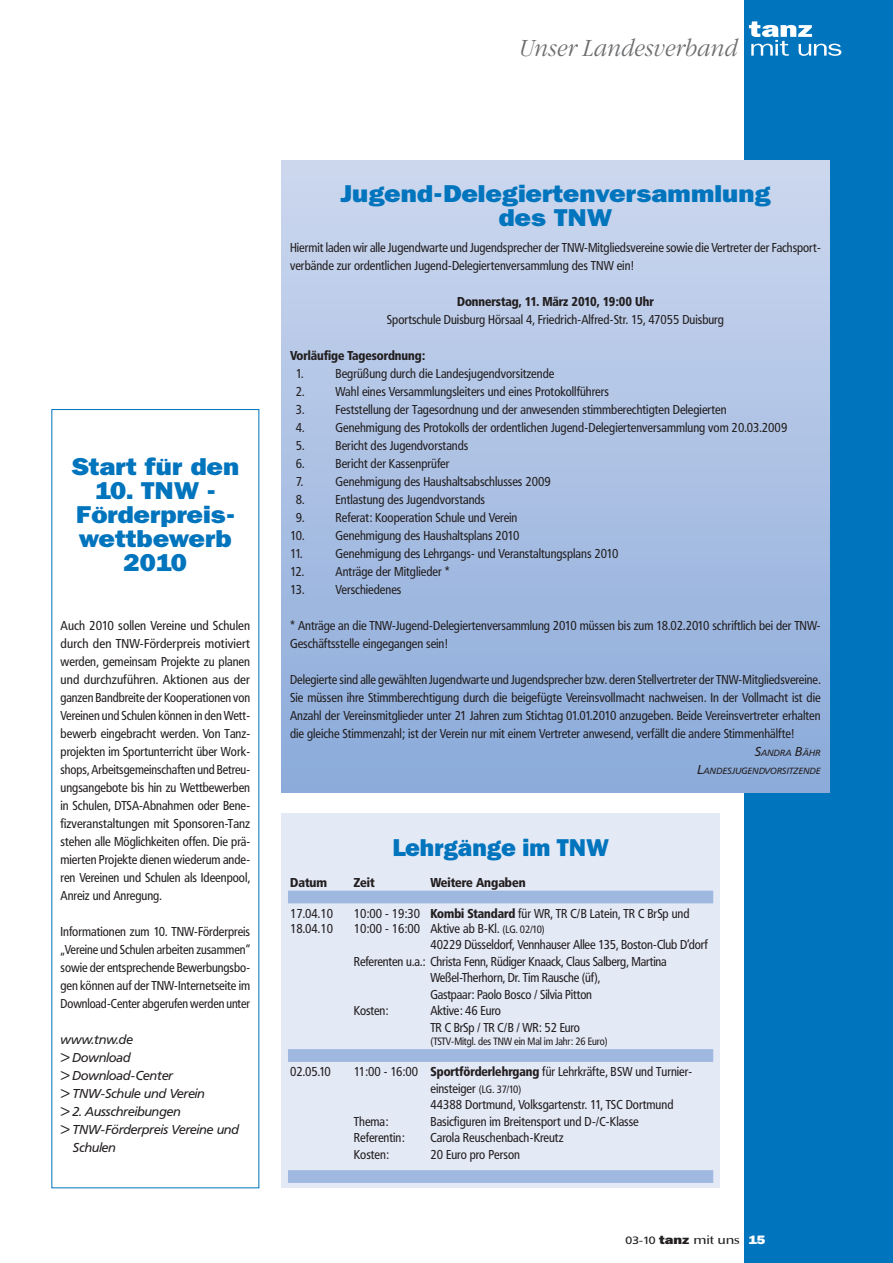
<style>
.page{position:relative;width:893px;height:1263px;background:#fff}
.page>*{position:absolute;margin:0;border:0;box-sizing:border-box;transform-origin:0 0}
.t1{font:800 24px/24px "Franklin ITCBQ";color:#0074bc;text-align:center;scale:1.12 1}
.t2{font:italic 300 24px "Garamond Itc T";color:#6d6e70;scale:.9 1}
.t3{font:800 24px "Franklin ITCBQ";color:#0074bc}
.t4{font:12.75px/18px "Frutiger Condensed BQ";color:#231f20;text-align:justify}
.t5{font:italic 12.75px "Frutiger BQ";color:#231f20}
.t6{font:900 12.75px "Frutiger Condensed BQ";color:#231f20;scale:.96 1}
.t7{font:900 12.75px "Frutiger Condensed BQ";color:#231f20}
.t8{font:500 12px "Optima BQ";letter-spacing:-.01em;color:#231f20;scale:1.2 1}
.t9{font:10.5px "Frutiger Condensed BQ";letter-spacing:-.01em;color:#231f20}
.t10{font:italic 8.85px/18px "Frutiger BQ";letter-spacing:.02em;color:#231f20;text-align:right}
.s1{font-size:12.75px}
.s2{font-weight:900}
.s3{font-size:10.5px}
.s4{font-family:"Frutiger BQ";font-weight:400;font-size:10.5px}
.s5{font-family:"Franklin ITCBQ";font-weight:800}
.s6{font-family:"Franklin ITCBQ";font-weight:800;color:#fff}
</style>
<div class="page">
<div style="left:744px;top:0;width:149px;height:1263px;background:#0074bc"></div>
<svg style="left:749px;top:21px;width:92px;height:35px"></svg>
<div style="left:282px;top:814px;width:437px;height:374px;background:#e4e9f6"></div>
<div style="left:288px;top:891px;width:425px;height:12px;background:#9fb8e0"></div>
<div style="left:288px;top:1049px;width:425px;height:13px;background:#9fb8e0"></div>
<div style="left:288px;top:1170px;width:425px;height:13px;background:#9fb8e0"></div>
<div style="left:282px;top:161px;width:547px;height:631px;background:linear-gradient(to bottom,#cdd7ee,#8baada)"></div>
<h1 class="t2" style="left:519px;top:38px;width:245px">Unser Landesverband</h1>
<h1 class="t1" style="left:71px;top:457px;width:151px">Start für den</h1>
<h1 class="t1" style="left:76px;top:481px;width:143px">10. TNW -<br>Förderpreis&shy;wettbewerb<br>2010</h1>
<p class="t4" style="left:61px;top:618px;width:191px">Auch 2010 sollen Vereine und Schulen durch den TNW-Förderpreis motiviert werden, gemeinsam Projekte zu planen und durchzuführen. Aktionen aus der ganzen Bandbreite der Kooperationen von Vereinen und Schulen können in den Wett&shy;bewerb eingebracht werden. Von Tanz&shy;projekten im Sportunterricht über Work&shy;shops, Arbeitsgemeinschaften und Betreu&shy;ungsangebote bis hin zu Wettbewerben in Schulen, DTSA-Abnahmen oder Bene&shy;fizveranstaltungen mit Sponsoren-Tanz stehen alle Möglichkeiten offen. Die prä&shy;mierten Projekte dienen wiederum ande&shy;ren Vereinen und Schulen als Ideenpool, Anreiz und Anregung.</p>
<p class="t4" style="left:61px;top:924px;width:191px">Informationen zum 10. TNW-Förderpreis „Vereine und Schulen arbeiten zusammen“ sowie der entsprechende Bewerbungsbo&shy;gen können auf der TNW-Internetseite im Download-Center abgerufen werden unter</p>
<p class="t5" style="left:61px;top:1035px;width:74px">www.tnw.de</p>
<p class="t5" style="left:61px;top:1053px;width:72px">&gt; Download</p>
<p class="t5" style="left:61px;top:1071px;width:114px">&gt; Download-Center</p>
<p class="t5" style="left:61px;top:1089px;width:146px">&gt; TNW-Schule und Verein</p>
<p class="t5" style="left:61px;top:1107px;width:122px">&gt; 2. Ausschreibungen</p>
<p class="t5" style="left:61px;top:1125px;width:180px">&gt; TNW-Förderpreis Vereine und</p>
<p class="t5" style="left:73px;top:1143px;width:44px">Schulen</p>
<h1 class="t1" style="left:340px;top:184px;width:386px">Jugend-Delegiertenversammlung des TNW</h1>
<p class="t4" style="left:290px;top:240px;width:532px">Hiermit laden wir alle Jugendwarte und Jugendsprecher der TNW-Mitgliedsvereine sowie die Vertreter der Fachsport&shy;verbände zur ordentlichen Jugend-Delegiertenversammlung des TNW ein!</p>
<p class="t6" style="left:457px;top:297px;width:206px">Donnerstag, 11. März 2010, 19:00 Uhr</p>
<p class="t4" style="left:387px;top:312px;width:338px">Sportschule Duisburg Hörsaal 4, Friedrich-Alfred-Str. 15, 47055 Duisburg</p>
<p class="t6" style="left:290px;top:351px;width:142px">Vorläufige Tagesordnung:</p>
<p class="t4" style="left:296px;top:366px;width:9px">1.</p>
<p class="t4" style="left:336px;top:366px;width:220px">Begrüßung durch die Landesjugendvorsitzende</p>
<p class="t4" style="left:296px;top:384px;width:10px">2.</p>
<p class="t4" style="left:336px;top:384px;width:275px">Wahl eines Versammlungsleiters und eines Protokollführers</p>
<p class="t4" style="left:296px;top:402px;width:10px">3.</p>
<p class="t4" style="left:336px;top:402px;width:392px">Feststellung der Tagesordnung und der anwesenden stimmberechtigten Delegierten</p>
<p class="t4" style="left:296px;top:420px;width:10px">4.</p>
<p class="t4" style="left:336px;top:420px;width:453px">Genehmigung des Protokolls der ordentlichen Jugend-Delegiertenversammlung vom 20.03.2009</p>
<p class="t4" style="left:296px;top:438px;width:10px">5.</p>
<p class="t4" style="left:336px;top:438px;width:134px">Bericht des Jugendvorstands</p>
<p class="t4" style="left:296px;top:456px;width:10px">6.</p>
<p class="t4" style="left:336px;top:456px;width:115px">Bericht der Kassenprüfer</p>
<p class="t4" style="left:296px;top:474px;width:9px">7.</p>
<p class="t4" style="left:336px;top:474px;width:217px">Genehmigung des Haushaltsabschlusses 2009</p>
<p class="t4" style="left:296px;top:492px;width:10px">8.</p>
<p class="t4" style="left:336px;top:492px;width:151px">Entlastung des Jugendvorstands</p>
<p class="t4" style="left:296px;top:510px;width:10px">9.</p>
<p class="t4" style="left:336px;top:510px;width:183px">Referat: Kooperation Schule und Verein</p>
<p class="t4" style="left:290px;top:528px;width:16px">10.</p>
<p class="t4" style="left:336px;top:528px;width:185px">Genehmigung des Haushaltsplans 2010</p>
<p class="t4" style="left:290px;top:546px;width:14px">11.</p>
<p class="t4" style="left:336px;top:546px;width:284px">Genehmigung des Lehrgangs- und Veranstaltungsplans 2010</p>
<p class="t4" style="left:290px;top:564px;width:16px">12.</p>
<p class="t4" style="left:336px;top:564px;width:116px">Anträge der Mitglieder *</p>
<p class="t4" style="left:290px;top:582px;width:16px">13.</p>
<p class="t4" style="left:336px;top:582px;width:67px">Verschiedenes</p>
<p class="t4" style="left:290px;top:618px;width:532px">* Anträge an die TNW-Jugend-Delegiertenversammlung 2010 müssen bis zum 18.02.2010 schriftlich bei der TNW-<br>Geschäftsstelle eingegangen sein!</p>
<p class="t4" style="left:290px;top:672px;width:532px">Delegierte sind alle gewählten Jugendwarte und Jugendsprecher bzw. deren Stellvertreter der TNW-Mitgliedsvereine.<br>Sie müssen ihre Stimmberechtigung durch die beigefügte Vereinsvollmacht nachweisen. In der Vollmacht ist die Anzahl der Vereinsmitglieder unter 21 Jahren zum Stichtag 01.01.2010 anzugeben. Beide Vereinsvertreter erhalten die gleiche Stimmenzahl; ist der Verein nur mit einem Vertreter anwesend, verfällt die andere Stimmenhälfte!</p>
<p class="t10" style="left:697px;top:745px;width:125px"><span class="s1">S</span>ANDRA <span class="s1">B</span>ÄHR<br><span class="s1">L</span>ANDESJUGENDVORSITZENDE</p>
<h1 class="t3" style="left:392px;top:838px;width:218px">Lehrgänge im TNW</h1>
<p class="t7" style="left:290px;top:877px;width:39px">Datum</p>
<p class="t7" style="left:354px;top:877px;width:22px">Zeit</p>
<p class="t7" style="left:430px;top:877px;width:97px">Weitere Angaben</p>
<p class="t4" style="left:290px;top:905px;width:45px">17.04.10</p>
<p class="t4" style="left:354px;top:906px;width:337px">10:00 - 19:30 <span class="s2">Kombi Standard</span> für WR, TR C/B Latein, TR C BrSp und</p>
<p class="t4" style="left:290px;top:921px;width:45px">18.04.10</p>
<p class="t4" style="left:354px;top:921px;width:192px">10:00 - 16:00 Aktive ab B-Kl. <span class="s3">(LG. 02/10)</span></p>
<p class="t4" style="left:430px;top:937px;width:279px">40229 Düsseldorf, Vennhauser Allee 135, Boston-Club D‘dorf</p>
<p class="t4" style="left:354px;top:954px;width:314px">Referenten u.a.: Christa Fenn, Rüdiger Knaack, Claus Salberg, Martina</p>
<p class="t4" style="left:430px;top:970px;width:171px">Weßel-Therhorn, Dr. Tim Rausche (üf),</p>
<p class="t4" style="left:430px;top:986px;width:163px">Gastpaar: Paolo Bosco / Silvia Pitton</p>
<p class="t4" style="left:354px;top:1003px;width:36px">Kosten:</p>
<p class="t4" style="left:430px;top:1004px;width:151px;line-height:16.5px">Aktive: 46 Euro<br>TR C BrSp / TR C/B / WR: 52 Euro</p>
<p class="t9" style="left:430px;top:1037px;width:179px">(TSTV-Mitgl. des TNW ein Mal im Jahr: 26 Euro)</p>
<p class="t4" style="left:290px;top:1064px;width:42px">02.05.10</p>
<p class="t4" style="left:354px;top:1064px;width:340px">11:00 - 16:00 <span class="s2">Sportförderlehrgang</span> für Lehrkräfte, BSW und Turnier-</p>
<p class="t4" style="left:430px;top:1081px;width:92px">einsteiger <span class="s3">(LG. 37/10)</span></p>
<p class="t4" style="left:430px;top:1097px;width:244px">44388 Dortmund, Volksgartenstr. 11, TSC Dortmund</p>
<p class="t4" style="left:354px;top:1114px;width:36px">Thema:</p>
<p class="t4" style="left:430px;top:1114px;width:210px">Basicfiguren im Breitensport und D-/C-Klasse</p>
<p class="t4" style="left:354px;top:1130px;width:52px">Referentin:</p>
<p class="t4" style="left:430px;top:1130px;width:135px">Carola Reuschenbach-Kreutz</p>
<p class="t4" style="left:354px;top:1147px;width:37px">Kosten:</p>
<p class="t4" style="left:430px;top:1147px;width:91px">20 Euro pro Person</p>
<p class="t8" style="left:625px;top:1235px;width:118px"><span class="s4">03-10</span> <span class="s5">tanz</span> mit uns <span class="s6">15</span></p>
</div>
